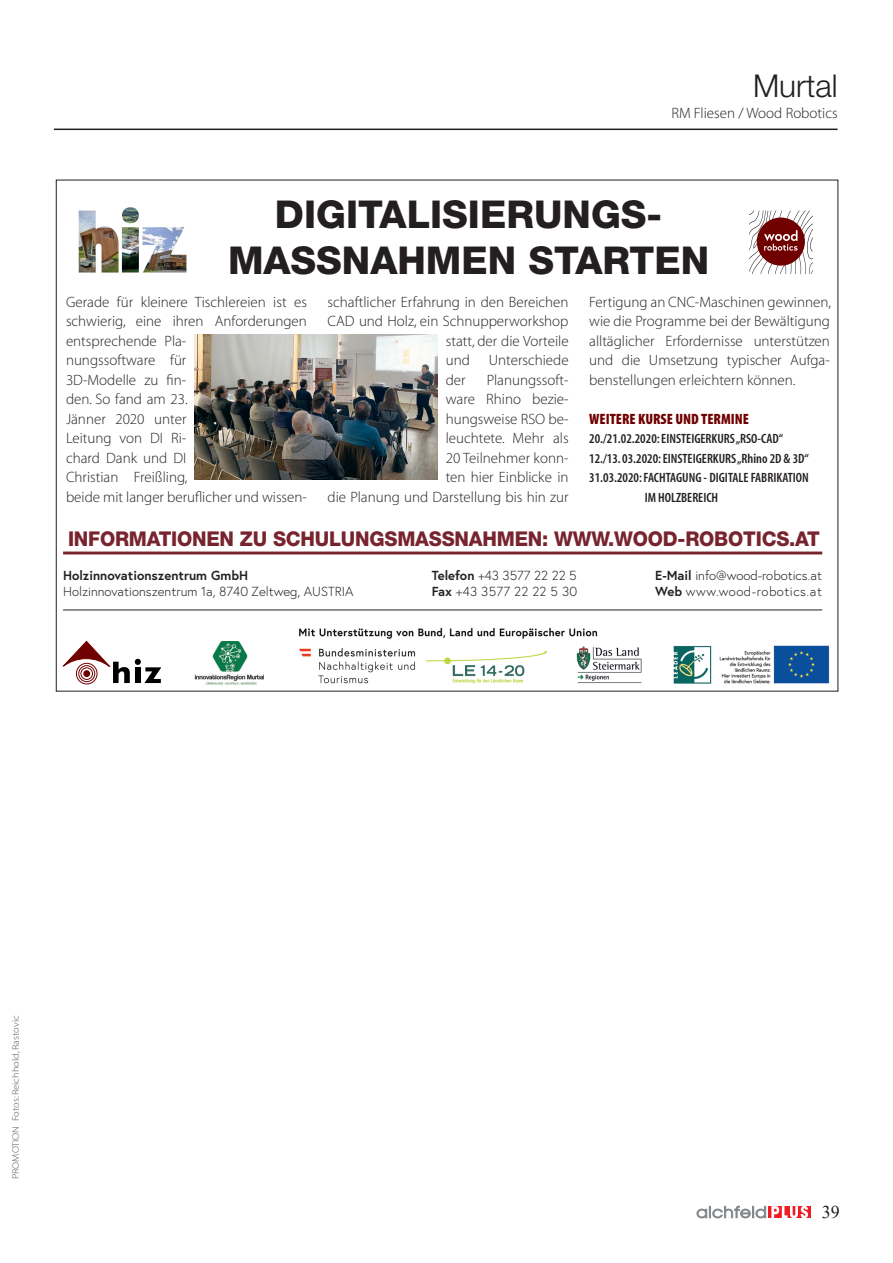
<style>
.page{position:relative;width:893px;height:1263px;background:#fff}
.page>*{position:absolute;margin:0;border:0;box-sizing:border-box;transform-origin:0 0}
.t1{font:800 38.4px/46px "Helvetica Neue";color:#231f20;text-align:center}
.t2{font:300 31.5px "Helvetica Neue LT Std";color:#231f20}
.t3{font:800 20.4px "Helvetica Neue";letter-spacing:-.01em;color:#78242f;scale:.96 1}
.t4{font:18px "Times New Roman";color:#231f20}
.t5{font:15px/19.5px "Myriad MM 215 600";color:#231f20}
.t6{font:15px "Myriad MM 830 300";color:#700000}
.t7{font:13.5px "Myriad MM 565 300";color:#231f20}
.t8{font:300 13.05px/15.8px "Europa";color:#231f20}
.t9{font:300 13.05px/15.8px "Europa";letter-spacing:.02em;color:#231f20}
.t10{font:700 13.05px "Europa";color:#231f20}
.t11{font:9.45px "Myriad MM 215 600";letter-spacing:-.005em;color:#57585a;scale:1.11 1}
.s1{font-weight:700}
</style>
<div class="page">
<div style="left:768px;top:1206px;width:42px;height:12px;background:#ee1d23"></div>
<svg style="left:696px;top:1206px;width:112px;height:12px"></svg>
<hr style="left:54px;top:129px;width:783px;height:1px;background:#231f20">
<svg style="left:56px;top:179px;width:783px;height:513px"></svg>
<img style="left:195px;top:335px;width:242px;height:144px">
<h2 class="t2" style="left:753px;top:67px;width:86px">Murtal</h2>
<p class="t5" style="left:671px;top:104px;width:168px">RM Fliesen / Wood Robotics</p>
<h1 class="t1" style="left:228px;top:191px;width:483px">DIGITALISIERUNGS-<br>MASSNAHMEN STARTEN</h1>
<p class="t5" style="left:328px;top:293px;width:242px">schaftlicher Erfahrung in den Bereichen</p>
<p class="t5" style="left:328px;top:312px;width:242px">CAD und Holz, ein Schnupperworkshop</p>
<p class="t5" style="left:446px;top:332px;width:124px">statt, der die Vorteile</p>
<p class="t5" style="left:446px;top:351px;width:26px">und</p>
<p class="t5" style="left:489px;top:351px;width:81px">Unterschiede</p>
<p class="t5" style="left:446px;top:371px;width:21px">der</p>
<p class="t5" style="left:66px;top:293px;width:242px">Gerade für kleinere Tischlereien ist es schwierig, eine ihren Anforderungen entsprechende Pla-<br>nungssoftware für<br>3D-Modelle zu fin-<br>den. So fand am 23.<br>Jänner 2020 unter<br>Leitung von DI Ri-<br>chard Dank und DI<br>Christian Freißling,<br>beide mit langer beruflicher und wissen-</p>
<h3 class="t3" style="left:68px;top:527px;width:784px">INFORMATIONEN ZU SCHULUNGSMASSNAHMEN: WWW.WOOD-ROBOTICS.AT</h3>
<p class="t5" style="left:589px;top:293px;width:243px;text-align:justify">Fertigung an CNC-Maschinen gewinnen, wie die Programme bei der Bewältigung alltäglicher Erfordernisse unterstützen und die Umsetzung typischer Aufga&shy;benstellungen erleichtern können.</p>
<p class="t6" style="left:589px;top:411px;width:161px">WEITERE KURSE UND TERMINE</p>
<p class="t7" style="left:589px;top:432px;width:195px">20./21.02.2020: EINSTEIGERKURS „RSO-CAD“</p>
<p class="t7" style="left:589px;top:452px;width:221px">12./13. 03.2020: EINSTEIGERKURS „Rhino 2D &amp; 3D“</p>
<p class="t7" style="left:589px;top:471px;width:221px">31.03.2020: FACHTAGUNG - DIGITALE FABRIKATION</p>
<p class="t7" style="left:645px;top:491px;width:75px">IM HOLZBEREICH</p>
<p class="t5" style="left:328px;top:371px;width:242px;text-align:right">Planungssoft-<br>ware Rhino bezie-<br>hungsweise RSO be-<br>leuchtete. Mehr als<br>20 Teilnehmer konn-<br>ten hier Einblicke in<br>die Planung und Darstellung bis hin zur</p>
<p class="t10" style="left:63px;top:566px;width:186px">Holzinnovationszentrum GmbH</p>
<p class="t8" style="left:63px;top:583px;width:292px">Holzinnovationszentrum 1a, 8740 Zeltweg, AUSTRIA</p>
<p class="t9" style="left:432px;top:567px;width:147px"><span class="s1">Telefon</span> +43 3577 22 22 5<br><span class="s1">Fax</span> +43 3577 22 22 5 30</p>
<p class="t8" style="left:655px;top:568px;width:168px"><span class="s1">E-Mail</span> info@wood-robotics.at<br><span class="s1">Web</span> www.wood-robotics.at</p>
<p class="t11" style="left:11px;top:1179px;width:149px;rotate:-90deg">PROMOTION Fotos: Reichhold, Rastovic</p>
<p class="t4" style="left:822px;top:1199px;width:19px">39</p>
</div>
